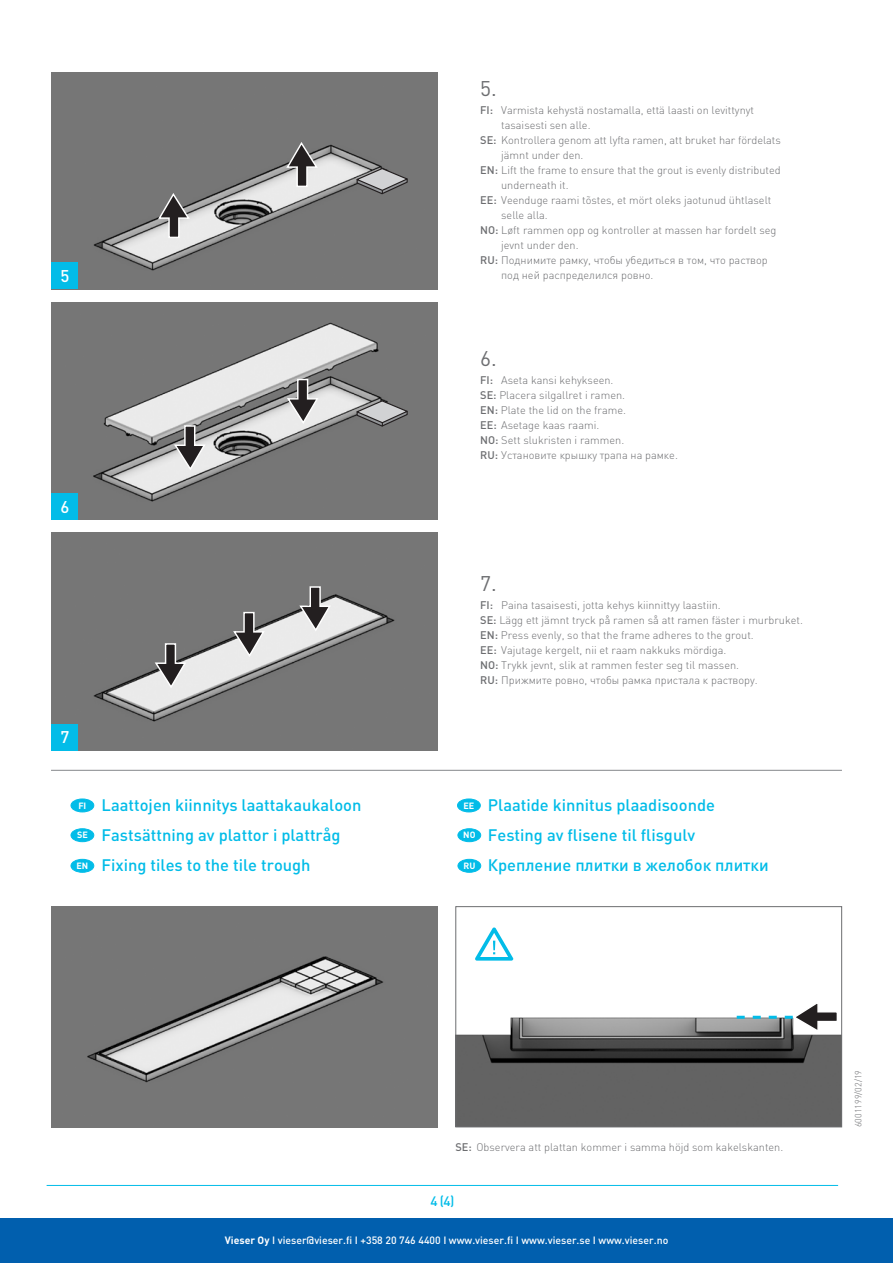
<style>
.page{position:relative;width:893px;height:1263px;background:#fff}
.page>*{position:absolute;margin:0;border:0;box-sizing:border-box;transform-origin:0 0}
.t1{font:21px "DIN Pro";color:#6c6d70}
.t2{font:500 16.8px "DIN Pro";color:#fff}
.t3{font:500 16.5px/30px "DIN Pro";color:#02bce8}
.t4{font:500 13.5px "DIN Pro";color:#02bce8}
.t5{font:300 10.95px/15px "DIN Pro";color:#6c6d70}
.t6{font:500 10.5px "DIN Pro";color:#fff}
.t7{font:300 9px "DIN Pro";color:#6c6d70}
.t8{font:700 9px "DIN Pro";color:#fff}
.s1{font-weight:500}
.s2{font-weight:700}
</style>
<div class="page">
<div style="left:0;top:1219px;width:893px;height:44px;background:#015fae"></div>
<img style="left:51px;top:906px;width:386px;height:222px">
<img style="left:458px;top:958px;width:382px;height:167px">
<div style="left:456px;top:906px;width:386px;height:221px;border:1px solid #6c6d70"></div>
<svg style="left:475px;top:927px;width:38px;height:34px"></svg>
<div style="left:71px;top:829px;width:23px;height:13px;background:#02bce8;border-radius:50%"></div>
<div style="left:71px;top:828px;width:23px;height:14px;border:1px solid #02bce8;border-radius:50%"></div>
<div style="left:71px;top:859px;width:23px;height:13px;background:#02bce8;border-radius:50%"></div>
<div style="left:71px;top:859px;width:23px;height:14px;border:1px solid #02bce8;border-radius:50%"></div>
<div style="left:71px;top:799px;width:23px;height:13px;background:#02bce8;border-radius:50%"></div>
<div style="left:71px;top:799px;width:23px;height:13px;border:1px solid #02bce8;border-radius:50%"></div>
<div style="left:458px;top:859px;width:23px;height:13px;background:#02bce8;border-radius:50%"></div>
<div style="left:458px;top:859px;width:23px;height:14px;border:1px solid #02bce8;border-radius:50%"></div>
<div style="left:457px;top:799px;width:23px;height:13px;background:#02bce8;border-radius:50%"></div>
<div style="left:457px;top:799px;width:24px;height:13px;border:1px solid #02bce8;border-radius:50%"></div>
<div style="left:458px;top:829px;width:23px;height:13px;background:#02bce8;border-radius:50%"></div>
<div style="left:457px;top:828px;width:24px;height:14px;border:1px solid #02bce8;border-radius:50%"></div>
<img style="left:52px;top:73px;width:385px;height:217px">
<svg style="left:354px;top:167px;width:56px;height:28px;background:#8e8e8f"></svg>
<img style="left:51px;top:302px;width:386px;height:218px">
<svg style="left:354px;top:399px;width:56px;height:28px;background:#8e8e8f"></svg>
<img style="left:51px;top:533px;width:386px;height:217px">
<hr style="left:51px;top:770px;width:791px;height:1px;background:#939598">
<div style="left:52px;top:263px;width:26px;height:26px;background:#02bce8"></div>
<div style="left:52px;top:493px;width:26px;height:27px;background:#02bce8"></div>
<div style="left:52px;top:724px;width:26px;height:26px;background:#02bce8"></div>
<svg style="left:157px;top:191px;width:34px;height:48px;background:#8b8a8a"></svg>
<svg style="left:285px;top:140px;width:34px;height:48px;background:#8e8c8d"></svg>
<svg style="left:173px;top:424px;width:34px;height:48px;background:#989797"></svg>
<svg style="left:286px;top:378px;width:34px;height:47px;background:#989797"></svg>
<svg style="left:153px;top:642px;width:35px;height:48px;background:#908f8f"></svg>
<svg style="left:232px;top:611px;width:34px;height:47px;background:#908f8f"></svg>
<svg style="left:298px;top:585px;width:34px;height:48px;background:#939292"></svg>
<svg style="left:737px;top:999px;width:102px;height:35px"></svg>
<hr style="left:47px;top:1185px;width:791px;height:1px;background:#02bce8">
<h2 class="t2" style="left:60px;top:262px;width:10px">5</h2>
<h1 class="t1" style="left:480px;top:72px;width:18px">5.</h1>
<p class="t5" style="left:480px;top:102px;width:275px"><span class="s1">FI:</span> Varmista kehystä nostamalla, että laasti on levittynyt</p>
<p class="t5" style="left:501px;top:117px;width:91px">tasaisesti sen alle.</p>
<p class="t5" style="left:480px;top:132px;width:302px"><span class="s1">SE:</span> Kontrollera genom att lyfta ramen, att bruket har fördelats</p>
<p class="t5" style="left:501px;top:147px;width:84px">jämnt under den.</p>
<p class="t5" style="left:480px;top:162px;width:302px"><span class="s1">EN:</span> Lift the frame to ensure that the grout is evenly distributed</p>
<p class="t5" style="left:501px;top:177px;width:69px">underneath it.</p>
<p class="t5" style="left:480px;top:192px;width:293px"><span class="s1">EE:</span> Veenduge raami tõstes, et mört oleks jaotunud ühtlaselt</p>
<p class="t5" style="left:501px;top:207px;width:48px">selle alla.</p>
<p class="t5" style="left:480px;top:222px;width:298px"><span class="s1">NO:</span> Løft rammen opp og kontroller at massen har fordelt seg</p>
<p class="t5" style="left:501px;top:237px;width:79px">jevnt under den.</p>
<p class="t5" style="left:480px;top:252px;width:289px"><span class="s1">RU:</span> Поднимите рамку, чтобы убедиться в том, что раствор</p>
<p class="t5" style="left:501px;top:267px;width:154px">под ней распределился ровно.</p>
<h2 class="t2" style="left:60px;top:493px;width:10px">6</h2>
<h1 class="t1" style="left:480px;top:342px;width:18px">6.</h1>
<p class="t5" style="left:480px;top:372px;width:199px"><span class="s1">FI:</span> Aseta kansi kehykseen.<br><span class="s1">SE:</span> Placera silgallret i ramen.<br><span class="s1">EN:</span> Plate the lid on the frame.<br><span class="s1">EE:</span> Asetage kaas raami.<br><span class="s1">NO:</span> Sett slukristen i rammen.<br><span class="s1">RU:</span> Установите крышку трапа на рамке.</p>
<h2 class="t2" style="left:60px;top:723px;width:10px">7</h2>
<h1 class="t1" style="left:480px;top:567px;width:18px">7.</h1>
<p class="t5" style="left:480px;top:597px;width:324px"><span class="s1">FI:</span> Paina tasaisesti, jotta kehys kiinnittyy laastiin.<br><span class="s1">SE:</span> Lägg ett jämnt tryck på ramen så att ramen fäster i murbruket.<br><span class="s1">EN:</span> Press evenly, so that the frame adheres to the grout.<br><span class="s1">EE:</span> Vajutage kergelt, nii et raam nakkuks mördiga.<br><span class="s1">NO:</span> Trykk jevnt, slik at rammen fester seg til massen.<br><span class="s1">RU:</span> Прижмите ровно, чтобы рамка пристала к раствору.</p>
<p class="t8" style="left:78px;top:798px;width:10px">FI</p>
<p class="t8" style="left:77px;top:828px;width:12px">SE</p>
<p class="t8" style="left:76px;top:858px;width:13px">EN</p>
<h3 class="t3" style="left:102px;top:788px;width:261px">Laattojen kiinnitys laattakaukaloon<br>Fastsättning av plattor i plattråg<br>Fixing tiles to the tile trough</h3>
<h3 class="t3" style="left:488px;top:788px;width:282px">Plaatide kinnitus plaadisoonde<br>Festing av flisene til flisgulv<br>Крепление плитки в желобок плитки</h3>
<p class="t8" style="left:463px;top:798px;width:12px">EE</p>
<p class="t8" style="left:463px;top:828px;width:14px">NO</p>
<p class="t8" style="left:463px;top:858px;width:13px">RU</p>
<p class="t5" style="left:455px;top:1139px;width:329px"><span class="s1">SE:</span> Observera att plattan kommer i samma höjd som kakelskanten.</p>
<p class="t4" style="left:430px;top:1190px;width:26px">4 (4)</p>
<p class="t6" style="left:225px;top:1232px;width:445px"><span class="s2">Vieser Oy</span> I vieser@vieser.fi I +358 20 746 4400 I www.vieser.fi I www.vieser.se I www.vieser.no</p>
<p class="t7" style="left:851px;top:1127px;width:58px;rotate:-90deg">6001199/02/19</p>
</div>
